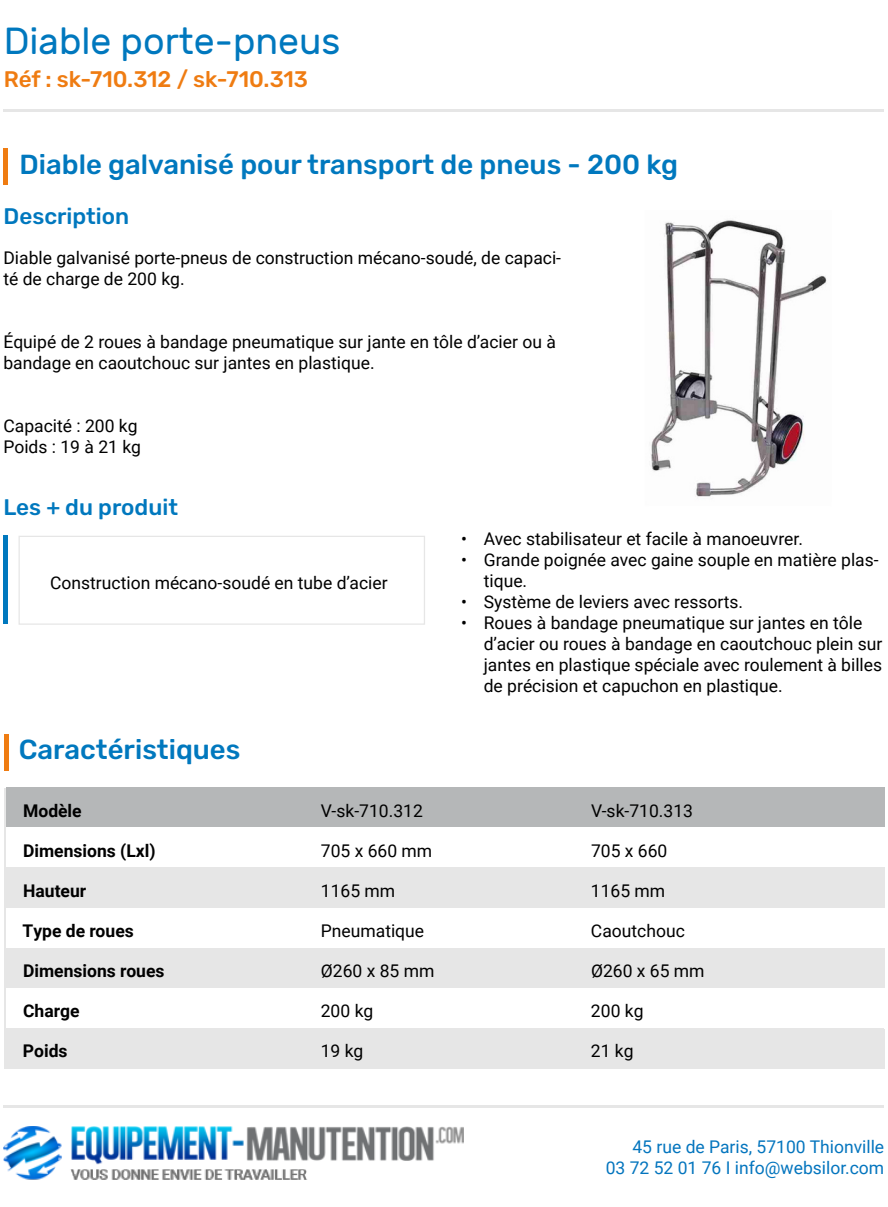
<style>
.page{position:relative;width:888px;height:1207px;background:#fff}
.page>*{position:absolute;margin:0;border:0;box-sizing:border-box;transform-origin:0 0}
.t1{font:37.5px "Rubik";color:#0078be}
.t2{font:500 27.5px "Rubik";color:#0078be}
.t3{font:500 22.5px "Rubik";color:#ef7c12}
.t4{font:500 22.5px "Rubik";color:#0078be}
.t5{font:17.5px/21px "Roboto";color:#000}
.t6{font:700 17.5px "Roboto";color:#000}
.t7{font:17.5px "Roboto";color:#0475be}
</style>
<div class="page">
<hr style="left:4px;top:1105px;width:880px;height:3px;background:#e6e6e6">
<img style="left:4px;top:1126px;width:459px;height:54px">
<div style="left:3px;top:148px;width:5px;height:36px;background:#ef7c12"></div>
<div style="left:3px;top:535px;width:5px;height:89px;background:#0078be"></div>
<div style="left:19px;top:535px;width:406px;height:89px;border:1px solid #e6e6e6"></div>
<div style="left:4px;top:734px;width:5px;height:36px;background:#ef7c12"></div>
<div style="left:6px;top:787px;width:878px;height:40px;background:#b5b7b8"></div>
<div style="left:6px;top:867px;width:878px;height:40px;background:#e6e6e6"></div>
<div style="left:6px;top:947px;width:878px;height:40px;background:#e6e6e6"></div>
<hr style="left:3px;top:109px;width:881px;height:3px;background:#e6e6e6">
<div style="left:6px;top:1027px;width:878px;height:40px;background:#e6e6e6"></div>
<img style="left:651px;top:220px;width:176px;height:277px">
<p class="t1" style="left:4px;top:20px;width:338px">Diable porte-pneus</p>
<p class="t3" style="left:4px;top:67px;width:306px">Réf : sk-710.312 / sk-710.313</p>
<p class="t2" style="left:20px;top:148px;width:660px">Diable galvanisé pour transport de pneus - 200 kg</p>
<p class="t4" style="left:4px;top:203px;width:127px">Description</p>
<p class="t5" style="left:3px;top:246px;width:559px">Diable galvanisé porte-pneus de construction mécano-soudé, de capaci&shy;té de charge de 200 kg.</p>
<p class="t5" style="left:3px;top:330px;width:554px">Équipé de 2 roues à bandage pneumatique sur jante en tôle d’acier ou à bandage en caoutchouc sur jantes en plastique.</p>
<p class="t5" style="left:3px;top:414px;width:136px">Capacité : 200 kg</p>
<p class="t5" style="left:3px;top:435px;width:139px">Poids : 19 à 21 kg</p>
<p class="t4" style="left:3px;top:494px;width:176px">Les + du produit</p>
<p class="t5" style="left:50px;top:572px;width:339px">Construction mécano-soudé en tube d’acier</p>
<p class="t2" style="left:19px;top:733px;width:223px">Caractéristiques</p>
<p class="t5" style="left:461px;top:527px;width:343px">• Avec stabilisateur et facile à manoeuvrer.</p>
<p class="t5" style="left:484px;top:548px;width:396px;text-indent:-22px">• Grande poignée avec gaine souple en matière plas&shy;tique.</p>
<p class="t5" style="left:461px;top:590px;width:283px">• Système de leviers avec ressorts.</p>
<p class="t5" style="left:484px;top:611px;width:400px;text-indent:-22px">• Roues à bandage pneumatique sur jantes en tôle d’acier ou roues à bandage en caoutchouc plein sur jantes en plastique spéciale avec roulement à billes de précision et capuchon en plastique.</p>
<p class="t6" style="left:23px;top:798px;width:60px">Modèle</p>
<p class="t5" style="left:321px;top:799px;width:103px">V-sk-710.312</p>
<p class="t5" style="left:591px;top:799px;width:103px">V-sk-710.313</p>
<p class="t6" style="left:23px;top:838px;width:134px">Dimensions (Lxl)</p>
<p class="t5" style="left:321px;top:839px;width:113px">705 x 660 mm</p>
<p class="t5" style="left:591px;top:839px;width:78px">705 x 660</p>
<p class="t6" style="left:23px;top:878px;width:65px">Hauteur</p>
<p class="t5" style="left:321px;top:879px;width:76px">1165 mm</p>
<p class="t5" style="left:591px;top:879px;width:76px">1165 mm</p>
<p class="t6" style="left:23px;top:918px;width:113px">Type de roues</p>
<p class="t5" style="left:321px;top:919px;width:105px">Pneumatique</p>
<p class="t5" style="left:591px;top:919px;width:95px">Caoutchouc</p>
<p class="t6" style="left:23px;top:958px;width:143px">Dimensions roues</p>
<p class="t5" style="left:321px;top:959px;width:115px">Ø260 x 85 mm</p>
<p class="t5" style="left:591px;top:959px;width:115px">Ø260 x 65 mm</p>
<p class="t6" style="left:23px;top:998px;width:58px">Charge</p>
<p class="t5" style="left:321px;top:999px;width:54px">200 kg</p>
<p class="t5" style="left:591px;top:999px;width:54px">200 kg</p>
<p class="t6" style="left:23px;top:1038px;width:46px">Poids</p>
<p class="t5" style="left:321px;top:1039px;width:44px">19 kg</p>
<p class="t5" style="left:591px;top:1039px;width:44px">21 kg</p>
<p class="t7" style="left:632px;top:1134px;width:253px">45 rue de Paris, 57100 Thionville</p>
<p class="t7" style="left:605px;top:1155px;width:280px">03 72 52 01 76 I info@websilor.com</p>
</div>
